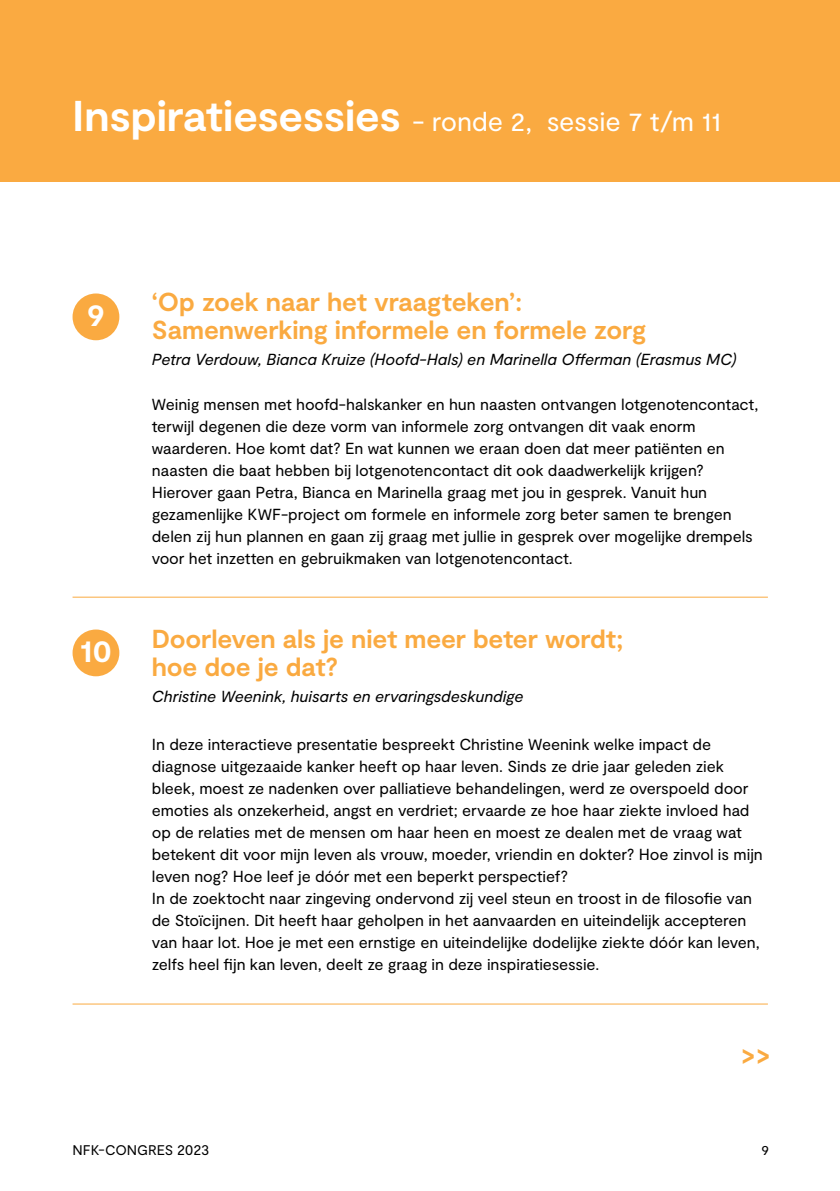
<style>
.page{position:relative;width:840px;height:1191px;background:#fff}
.page>*{position:absolute;margin:0;border:0;box-sizing:border-box;transform-origin:0 0}
.t1{font:700 32px "Moderat";color:#fff}
.t2{font:27px "Moderat";letter-spacing:-.01em;color:#fff}
.t3{font:700 26px/28px "Moderat";letter-spacing:-.005em;color:#faaa41}
.t4{font:16px/22px "Moderat";letter-spacing:-.005em;color:#000}
.t5{font:italic 16px "Moderat";letter-spacing:-.005em;color:#000}
.t6{font:14px "Moderat";letter-spacing:-.005em;color:#000}
.s1{font-weight:700;font-size:43px}
</style>
<div class="page">
<div style="left:0;top:0;width:839px;height:181px;background:#faaa41"></div>
<div style="left:72px;top:629px;width:47px;height:47px;background:#faaa41;border-radius:50%"></div>
<div style="left:72px;top:293px;width:47px;height:47px;background:#faaa41;border-radius:50%"></div>
<hr style="left:72px;top:597px;width:695px;height:1px;background:#faaa41">
<hr style="left:72px;top:1003px;width:695px;height:1px;background:#faaa41">
<h2 class="t2" style="left:72px;top:105px;width:649px"><span class="s1">Inspiratiesessies</span> - ronde 2, sessie 7 t/m 11</h2>
<h1 class="t1" style="left:87px;top:296px;width:19px">9</h1>
<h1 class="t1" style="left:80px;top:632px;width:34px">10</h1>
<h3 class="t3" style="left:152px;top:290px;width:495px">‘Op zoek naar het vraagteken’:<br>Samenwerking informele en formele zorg</h3>
<p class="t5" style="left:152px;top:350px;width:586px">Petra Verdouw, Bianca Kruize (Hoofd-Hals) en Marinella Offerman (Erasmus MC)</p>
<p class="t4" style="left:152px;top:393px;width:607px">Weinig mensen met hoofd-halskanker en hun naasten ontvangen lotgenotencontact, terwijl degenen die deze vorm van informele zorg ontvangen dit vaak enorm waarderen. Hoe komt dat? En wat kunnen we eraan doen dat meer patiënten en naasten die baat hebben bij lotgenotencontact dit ook daadwerkelijk krijgen?<br>Hierover gaan Petra, Bianca en Marinella graag met jou in gesprek. Vanuit hun gezamenlijke KWF-project om formele en informele zorg beter samen te brengen delen zij hun plannen en gaan zij graag met jullie in gesprek over mogelijke drempels voor het inzetten en gebruikmaken van lotgenotencontact.</p>
<h3 class="t3" style="left:152px;top:626px;width:472px">Doorleven als je niet meer beter wordt; hoe doe je dat?</h3>
<p class="t5" style="left:152px;top:686px;width:373px">Christine Weenink, huisarts en ervaringsdeskundige</p>
<p class="t4" style="left:152px;top:733px;width:612px">In deze interactieve presentatie bespreekt Christine Weenink welke impact de diagnose uitgezaaide kanker heeft op haar leven. Sinds ze drie jaar geleden ziek bleek, moest ze nadenken over palliatieve behandelingen, werd ze overspoeld door emoties als onzekerheid, angst en verdriet; ervaarde ze hoe haar ziekte invloed had op de relaties met de mensen om haar heen en moest ze dealen met de vraag wat betekent dit voor mijn leven als vrouw, moeder, vriendin en dokter? Hoe zinvol is mijn leven nog? Hoe leef je dóór met een beperkt perspectief?<br>In de zoektocht naar zingeving ondervond zij veel steun en troost in de filosofie van de Stoïcijnen. Dit heeft haar geholpen in het aanvaarden en uiteindelijk accepteren van haar lot. Hoe je met een ernstige en uiteindelijke dodelijke ziekte dóór kan leven, zelfs heel fijn kan leven, deelt ze graag in deze inspiratiesessie.</p>
<h3 class="t3" style="left:740px;top:1041px;width:32px">&gt;&gt;</h3>
<p class="t6" style="left:72px;top:1142px;width:138px">NFK-CONGRES 2023</p>
<p class="t6" style="left:761px;top:1142px;width:9px">9</p>
</div>
